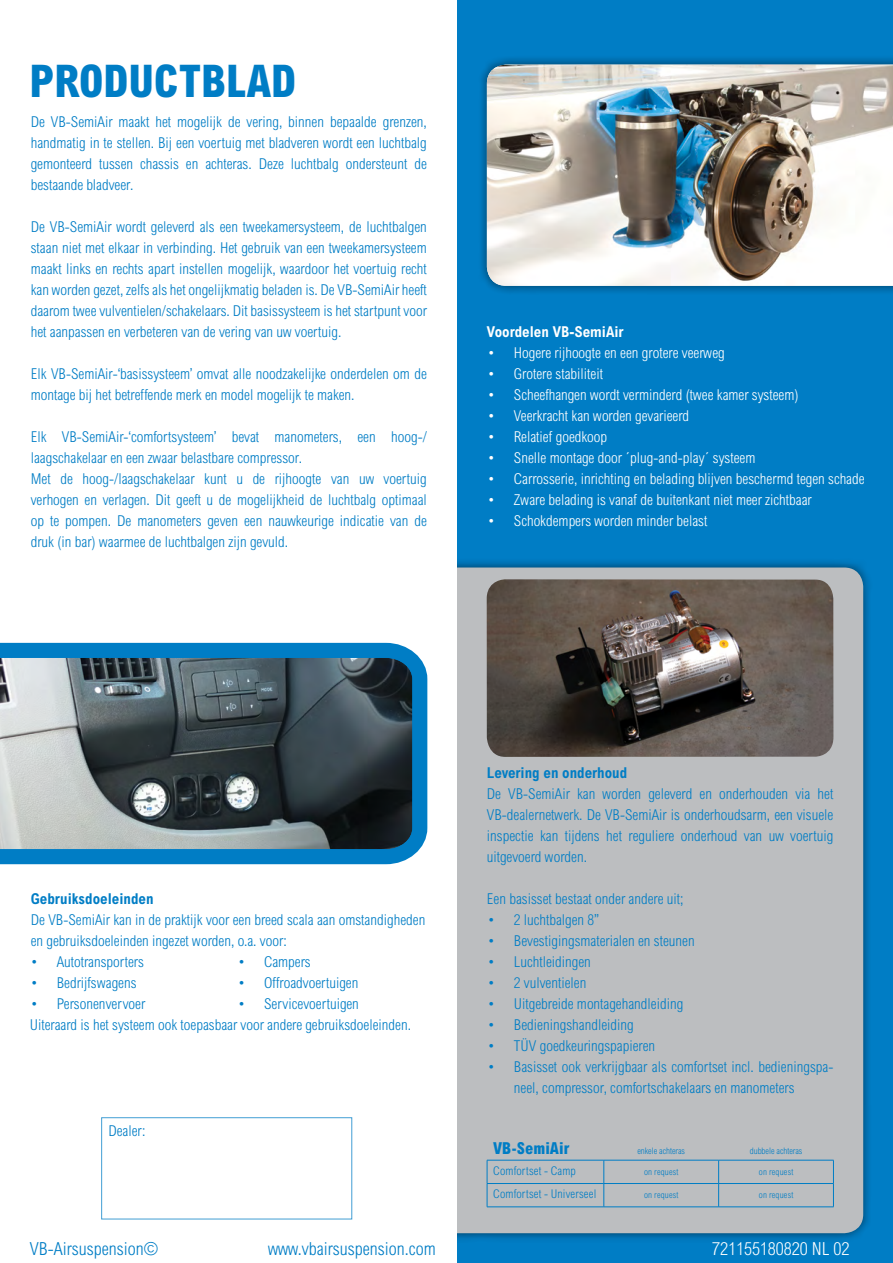
<style>
.page{position:relative;width:893px;height:1263px;background:#fff}
.page>*{position:absolute;margin:0;border:0;box-sizing:border-box;transform-origin:0 0}
.t1{font:800 condensed 45px "Arial MT Std";color:#007dc5}
.t2{font:300 condensed 18px "Arial MT Std";color:#007dc5}
.t3{font:300 condensed 18px "Arial MT Std";color:#fff}
.t4{font:800 condensed 16.5px "Arial MT Std";color:#007dc5}
.t5{font:300 condensed 15px/21px "Arial MT Std";color:#007dc5}
.t6{font:300 condensed 15px "Arial MT Std";color:#fff}
.t7{font:700 condensed 15px "Arial MT Std";color:#007dc5}
.t8{font:700 condensed 15px "Arial MT Std";color:#fff}
.t9{font:300 condensed 12px/23.4px "Arial MT Std";letter-spacing:.015em;color:#007dc5}
.t10{font:300 condensed 9px "Arial MT Std";letter-spacing:.015em;color:#007dc5}
</style>
<div class="page">
<div style="left:457px;top:0;width:436px;height:1263px;background:#007dc5"></div>
<div style="left:425px;top:558px;width:448px;height:685px;background:#000;opacity:.5"></div>
<div style="left:435px;top:567px;width:428px;height:666px;background:#bcbec0;border-radius:19px"></div>
<div style="left:417px;top:0;width:40px;height:1263px;background:#fff"></div>
<div style="left:477px;top:55px;width:416px;height:240px;background:#000;opacity:.5"></div>
<img style="left:487px;top:65px;width:406px;height:221px">
<img style="left:487px;top:579px;width:346px;height:178px">
<svg style="left:0;top:642px;width:428px;height:223px"></svg>
<hr style="left:487px;top:1160px;width:117px;height:1px;background:#007dc5">
<hr style="left:604px;top:1160px;width:115px;height:1px;background:#007dc5">
<hr style="left:719px;top:1160px;width:115px;height:1px;background:#007dc5">
<hr style="left:487px;top:1183px;width:117px;height:1px;background:#007dc5">
<svg style="left:487px;top:1160px;width:1px;height:46px"></svg>
<hr style="left:604px;top:1183px;width:115px;height:1px;background:#007dc5">
<hr style="left:719px;top:1183px;width:115px;height:1px;background:#007dc5">
<svg style="left:718px;top:1160px;width:1px;height:46px"></svg>
<svg style="left:833px;top:1160px;width:1px;height:46px"></svg>
<hr style="left:487px;top:1206px;width:117px;height:1px;background:#007dc5">
<hr style="left:604px;top:1206px;width:115px;height:1px;background:#007dc5">
<hr style="left:719px;top:1206px;width:115px;height:1px;background:#007dc5">
<svg style="left:604px;top:1160px;width:1px;height:47px"></svg>
<h1 class="t1" style="left:30px;top:54px;width:268px">PRODUCTBLAD</h1>
<p class="t5" style="left:31px;top:111px;width:398px;text-align:justify">De VB-SemiAir maakt het mogelijk de vering, binnen bepaalde grenzen, handmatig in te stellen. Bij een voertuig met bladveren wordt een luchtbalg gemonteerd tussen chassis en achteras. Deze luchtbalg ondersteunt de bestaande bladveer.</p>
<p class="t5" style="left:31px;top:216px;width:398px;text-align:justify">De VB-SemiAir wordt geleverd als een tweekamersysteem, de luchtbalgen staan niet met elkaar in verbinding. Het gebruik van een tweekamersysteem maakt links en rechts apart instellen mogelijk, waardoor het voertuig recht kan worden gezet, zelfs als het ongelijkmatig beladen is. De VB-SemiAir heeft daarom twee vulventielen/schakelaars. Dit basissysteem is het startpunt voor het aanpassen en verbeteren van de vering van uw voertuig.</p>
<p class="t5" style="left:31px;top:363px;width:398px">Elk VB-SemiAir-‘basissysteem’ omvat alle noodzakelijke onderdelen om de montage bij het betreffende merk en model mogelijk te maken.</p>
<p class="t5" style="left:31px;top:426px;width:398px">Elk VB-SemiAir-‘comfortsysteem’ bevat manometers, een hoog-/ laagschakelaar en een zwaar belastbare compressor.<br>Met de hoog-/laagschakelaar kunt u de rijhoogte van uw voertuig verhogen en verlagen. Dit geeft u de mogelijkheid de luchtbalg optimaal op te pompen. De manometers geven een nauwkeurige indicatie van de druk (in bar) waarmee de luchtbalgen zijn gevuld.</p>
<p class="t8" style="left:487px;top:323px;width:138px">Voordelen VB-SemiAir</p>
<p class="t6" style="left:487px;top:344px;width:239px">• Hogere rijhoogte en een grotere veerweg</p>
<p class="t6" style="left:487px;top:365px;width:118px">• Grotere stabiliteit</p>
<p class="t6" style="left:487px;top:386px;width:313px">• Scheefhangen wordt verminderd (twee kamer systeem)</p>
<p class="t6" style="left:487px;top:407px;width:204px">• Veerkracht kan worden gevarieerd</p>
<p class="t6" style="left:487px;top:428px;width:122px">• Relatief goedkoop</p>
<p class="t6" style="left:487px;top:449px;width:270px">• Snelle montage door ´plug-and-play´ systeem</p>
<p class="t6" style="left:487px;top:470px;width:379px">• Carrosserie, inrichting en belading blijven beschermd tegen schade</p>
<p class="t6" style="left:487px;top:491px;width:326px">• Zware belading is vanaf de buitenkant niet meer zichtbaar</p>
<p class="t6" style="left:487px;top:512px;width:222px">• Schokdempers worden minder belast</p>
<p class="t7" style="left:31px;top:890px;width:124px">Gebruiksdoeleinden</p>
<p class="t5" style="left:31px;top:909px;width:396px">De VB-SemiAir kan in de praktijk voor een breed scala aan omstandigheden en gebruiksdoeleinden ingezet worden, o.a. voor:</p>
<p class="t5" style="left:237px;top:951px;width:75px">• Campers</p>
<p class="t5" style="left:237px;top:972px;width:123px">• Offroadvoertuigen</p>
<p class="t5" style="left:30px;top:993px;width:383px;text-indent:207px">• Servicevoertuigen<br>Uiteraard is het systeem ook toepasbaar voor andere gebruiksdoeleinden.</p>
<p class="t5" style="left:30px;top:951px;width:116px">• Autotransporters</p>
<p class="t5" style="left:30px;top:972px;width:108px">• Bedrijfswagens</p>
<p class="t5" style="left:30px;top:993px;width:117px">• Personenvervoer</p>
<p class="t5" style="left:108px;top:1120px;width:39px">Dealer:</p>
<p class="t7" style="left:487px;top:764px;width:142px">Levering en onderhoud</p>
<p class="t5" style="left:487px;top:783px;width:348px;text-align:justify">De VB-SemiAir kan worden geleverd en onderhouden via het VB-dealernetwerk. De VB-SemiAir is onderhoudsarm, een visuele inspectie kan tijdens het reguliere onderhoud van uw voertuig uitgevoerd worden.</p>
<p class="t5" style="left:487px;top:888px;width:198px">Een basisset bestaat onder andere uit;</p>
<p class="t5" style="left:487px;top:909px;width:114px">• 2 luchtbalgen 8”</p>
<p class="t5" style="left:487px;top:930px;width:209px">• Bevestigingsmaterialen en steunen</p>
<p class="t5" style="left:487px;top:951px;width:105px">• Luchtleidingen</p>
<p class="t5" style="left:487px;top:972px;width:101px">• 2 vulventielen</p>
<p class="t5" style="left:487px;top:993px;width:198px">• Uitgebreide montagehandleiding</p>
<p class="t5" style="left:487px;top:1014px;width:148px">• Bedieningshandleiding</p>
<p class="t5" style="left:487px;top:1035px;width:170px">• TÜV goedkeuringspapieren</p>
<p class="t5" style="left:514px;top:1056px;width:321px;text-indent:-27px">• Basisset ook verkrijgbaar als comfortset incl. bedieningspa&shy;neel, compressor, comfortschakelaars en manometers</p>
<p class="t4" style="left:493px;top:1138px;width:78px">VB-SemiAir</p>
<p class="t10" style="left:637px;top:1146px;width:49px">enkele achteras</p>
<p class="t10" style="left:750px;top:1146px;width:54px">dubbele achteras</p>
<p class="t9" style="left:493px;top:1159px;width:105px">Comfortset - Camp<br>Comfortset - Universeel</p>
<p class="t10" style="left:644px;top:1166px;width:36px">on request</p>
<p class="t10" style="left:759px;top:1166px;width:36px">on request</p>
<p class="t10" style="left:644px;top:1190px;width:36px">on request</p>
<p class="t10" style="left:759px;top:1190px;width:36px">on request</p>
<p class="t2" style="left:30px;top:1238px;width:130px">VB-Airsuspension©</p>
<p class="t2" style="left:268px;top:1238px;width:169px">www.vbairsuspension.com</p>
<p class="t3" style="left:712px;top:1238px;width:139px">721155180820 NL 02</p>
</div>
